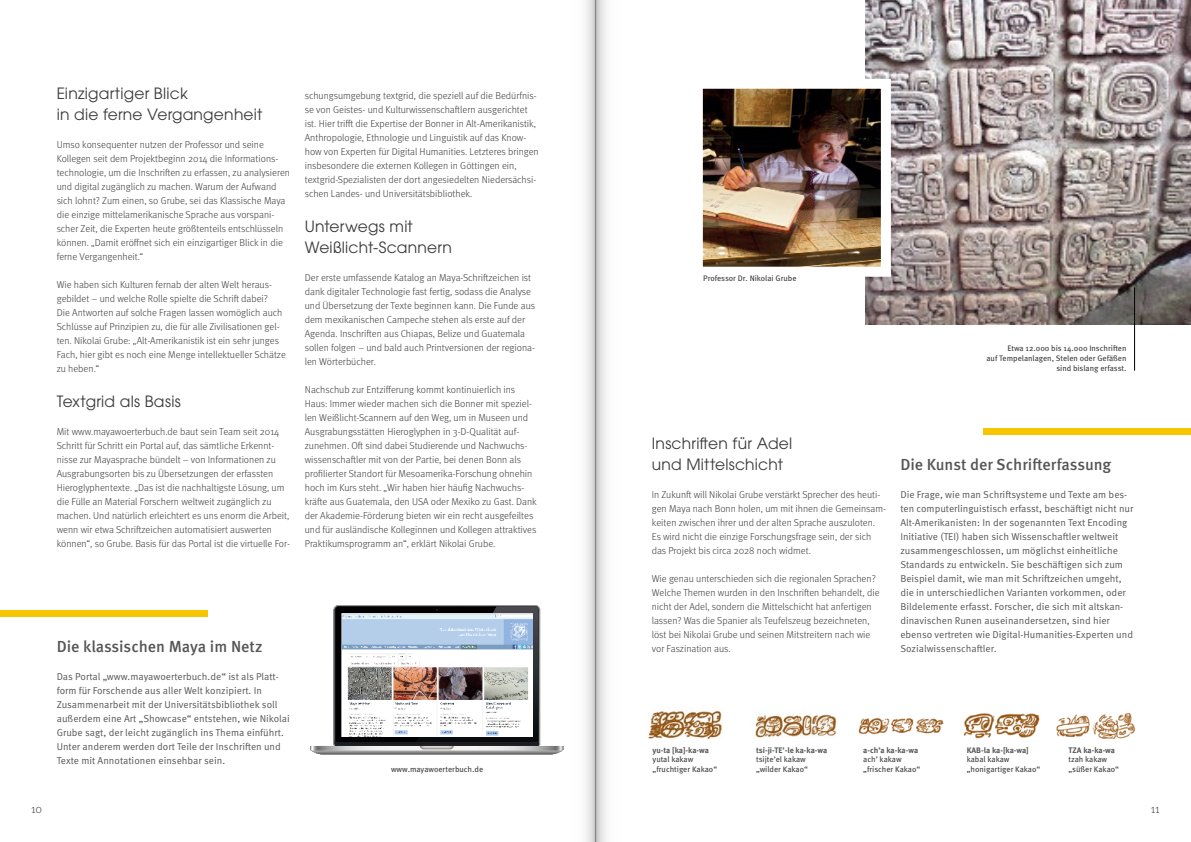
<style>
.page{position:relative;width:1191px;height:842px;background:#fff}
.page>*{position:absolute;margin:0;border:0;box-sizing:border-box;transform-origin:0 0}
.t1{font:500 16px "Meta Pro";letter-spacing:-.005em;color:#565656}
.t2{font:15.5px/21px "ITC Avant Garde Pro";letter-spacing:.015em;color:#3b3b3a}
.t3{font:300 12px "Meta Pro";color:#494948}
.t4{font:300 10px/14px "Meta Pro";color:#3b3b3a}
.t5{font:10px/14px "Meta Pro Norm";color:#565656}
.t6{font:8px/9.6px "Meta Pro";letter-spacing:-.005em;color:#3b3b3a}
.t7{font:700 8px "Meta Pro";letter-spacing:-.005em;color:#565656}
</style>
<div class="page">
<div style="left:0;top:610px;width:208px;height:6px;background:#f8c600"></div>
<div style="left:983px;top:428px;width:208px;height:6px;background:#f8c600"></div>
<img style="left:310px;top:605px;width:248px;height:150px">
<img style="left:341px;top:614px;width:191px;height:122px">
<img style="left:866px;top:0;width:325px;height:325px">
<img style="left:704px;top:90px;width:176px;height:176px">
<div style="left:693px;top:79px;width:198px;height:198px;border:10px solid #fff"></div>
<hr style="left:1134px;top:288px;width:1px;height:83px;background:#000">
<img style="left:648px;top:710px;width:74px;height:28px">
<img style="left:755px;top:714px;width:83px;height:24px">
<img style="left:858px;top:717px;width:86px;height:18px">
<img style="left:963px;top:713px;width:77px;height:26px">
<img style="left:1056px;top:713px;width:79px;height:25px">
<svg style="left:595px;top:0;width:12px;height:842px"></svg>
<svg style="left:558px;top:0;width:37px;height:842px"></svg>
<h2 class="t2" style="left:57px;top:83px;width:207px">Einzigartiger Blick<br>in die ferne Vergangenheit</h2>
<p class="t4" style="left:57px;top:137px;width:235px">Umso konsequenter nutzen der Professor und seine Kollegen seit dem Projektbeginn 2014 die Informations&shy;technologie, um die Inschriften zu erfassen, zu analysieren und digital zugänglich zu machen. Warum der Aufwand sich lohnt? Zum einen, so Grube, sei das Klassische Maya die einzige mittelamerikanische Sprache aus vorspani&shy;scher Zeit, die Experten heute größtenteils entschlüsseln können. „Damit eröffnet sich ein einzigartiger Blick in die ferne Vergangenheit.“</p>
<p class="t4" style="left:57px;top:277px;width:231px">Wie haben sich Kulturen fernab der alten Welt heraus&shy;gebildet – und welche Rolle spielte die Schrift dabei?<br>Die Antworten auf solche Fragen lassen womöglich auch Schlüsse auf Prinzipien zu, die für alle Zivilisationen gel&shy;ten. Nikolai Grube: „Alt-Amerikanistik ist ein sehr junges Fach, hier gibt es noch eine Menge intellektueller Schätze zu heben.“</p>
<h2 class="t2" style="left:57px;top:391px;width:126px">Textgrid als Basis</h2>
<p class="t4" style="left:57px;top:424px;width:235px">Mit www.mayawoerterbuch.de baut sein Team seit 2014<br>Schritt für Schritt ein Portal auf, das sämtliche Erkennt&shy;nisse zur Mayasprache bündelt – von Informationen zu Ausgrabungsorten bis zu Übersetzungen der erfassten Hieroglyphentexte. „Das ist die nachhaltigste Lösung, um die Fülle an Material Forschern weltweit zugänglich zu machen. Und natürlich erleichtert es uns enorm die Arbeit, wenn wir etwa Schriftzeichen automatisiert auswerten können“, so Grube. Basis für das Portal ist die virtuelle For-</p>
<p class="t4" style="left:305px;top:88px;width:235px">schungsumgebung textgrid, die speziell auf die Bedürfnis&shy;se von Geistes- und Kulturwissenschaftlern ausgerichtet ist. Hier trifft die Expertise der Bonner in Alt-Amerikanistik, Anthropologie, Ethnologie und Linguistik auf das Know&shy;how von Experten für Digital Humanities. Letzteres bringen insbesondere die externen Kollegen in Göttingen ein, textgrid-Spezialisten der dort angesiedelten Niedersächsi&shy;schen Landes- und Universitätsbibliothek.</p>
<h2 class="t2" style="left:305px;top:216px;width:148px">Unterwegs mit<br>Weißlicht-Scannern</h2>
<p class="t4" style="left:305px;top:270px;width:232px">Der erste umfassende Katalog an Maya-Schriftzeichen ist dank digitaler Technologie fast fertig, sodass die Analyse und Übersetzung der Texte beginnen kann. Die Funde aus dem mexikanischen Campeche stehen als erste auf der Agenda. Inschriften aus Chiapas, Belize und Guatemala sollen folgen – und bald auch Printversionen der regiona&shy;len Wörterbücher.</p>
<p class="t4" style="left:305px;top:382px;width:234px">Nachschub zur Entzifferung kommt kontinuierlich ins Haus: Immer wieder machen sich die Bonner mit speziel&shy;len Weißlicht-Scannern auf den Weg, um in Museen und Ausgrabungsstätten Hieroglyphen in 3-D-Qualität auf&shy;zunehmen. Oft sind dabei Studierende und Nachwuchs&shy;wissenschaftler mit von der Partie, bei denen Bonn als profilierter Standort für Mesoamerika-Forschung ohnehin hoch im Kurs steht. „Wir haben hier häufig Nachwuchs&shy;kräfte aus Guatemala, den USA oder Mexiko zu Gast. Dank der Akademie-Förderung bieten wir ein recht ausgefeiltes und für ausländische Kolleginnen und Kollegen attraktives Praktikumsprogramm an“, erklärt Nikolai Grube.</p>
<h1 class="t1" style="left:57px;top:634px;width:207px">Die klassischen Maya im Netz</h1>
<p class="t5" style="left:57px;top:669px;width:235px">Das Portal „www.mayawoerterbuch.de“ ist als Platt&shy;form für Forschende aus aller Welt konzipiert. In Zusammenarbeit mit der Universitätsbibliothek soll außerdem eine Art „Showcase“ entstehen, wie Nikolai Grube sagt, der leicht zugänglich ins Thema einführt.<br>Unter anderem werden dort Teile der Inschriften und Texte mit Annotationen einsehbar sein.</p>
<p class="t6" style="left:391px;top:764px;width:94px">www.mayawoerterbuch.de</p>
<p class="t6" style="left:703px;top:273px;width:95px">Professor Dr. Nikolai Grube</p>
<p class="t6" style="left:986px;top:343px;width:142px;text-align:right">Etwa 12.000 bis 14.000 Inschriften<br>auf Tempelanlagen, Stelen oder Gefäßen sind bislang erfasst.</p>
<h2 class="t2" style="left:652px;top:433px;width:142px">Inschriften für Adel und Mittelschicht</h2>
<p class="t4" style="left:652px;top:487px;width:236px">In Zukunft will Nikolai Grube verstärkt Sprecher des heuti&shy;gen Maya nach Bonn holen, um mit ihnen die Gemeinsam&shy;keiten zwischen ihrer und der alten Sprache auszuloten.<br>Es wird nicht die einzige Forschungsfrage sein, der sich das Projekt bis circa 2028 noch widmet.</p>
<p class="t4" style="left:652px;top:571px;width:229px">Wie genau unterschieden sich die regionalen Sprachen?<br>Welche Themen wurden in den Inschriften behandelt, die nicht der Adel, sondern die Mittelschicht hat anfertigen lassen? Was die Spanier als Teufelszeug bezeichneten, löst bei Nikolai Grube und seinen Mitstreitern nach wie vor Faszination aus.</p>
<h1 class="t1" style="left:900px;top:452px;width:212px">Die Kunst der Schrifterfassung</h1>
<p class="t5" style="left:900px;top:487px;width:234px">Die Frage, wie man Schriftsysteme und Texte am bes&shy;ten computerlinguistisch erfasst, beschäftigt nicht nur Alt-Amerikanisten: In der sogenannten Text Encoding Initiative (TEI) haben sich Wissenschaftler weltweit zusammengeschlossen, um möglichst einheitliche Standards zu entwickeln. Sie beschäftigen sich zum Beispiel damit, wie man mit Schriftzeichen umgeht, die in unterschiedlichen Varianten vorkommen, oder Bildelemente erfasst. Forscher, die sich mit altskan&shy;dinavischen Runen auseinandersetzen, sind hier ebenso vertreten wie Digital-Humanities-Experten und Sozialwissenschaftler.</p>
<p class="t7" style="left:652px;top:743px;width:58px">yu-ta [ka]-ka-wa</p>
<p class="t6" style="left:652px;top:754px;width:66px">yutal kakaw „fruchtiger Kakao“</p>
<p class="t7" style="left:756px;top:743px;width:73px">tsi-ji-TE’-le ka-ka-wa</p>
<p class="t6" style="left:756px;top:754px;width:53px">tsijte’el kakaw „wilder Kakao“</p>
<p class="t7" style="left:863px;top:743px;width:56px">a-ch’a ka-ka-wa</p>
<p class="t6" style="left:863px;top:754px;width:58px">ach’ kakaw „frischer Kakao“</p>
<p class="t7" style="left:966px;top:743px;width:64px">KAB-la ka-[ka-wa]</p>
<p class="t6" style="left:966px;top:754px;width:75px">kabal kakaw „honigartiger Kakao“</p>
<p class="t7" style="left:1068px;top:743px;width:48px">TZA ka-ka-wa</p>
<p class="t6" style="left:1068px;top:754px;width:52px">tzah kakaw „süßer Kakao“</p>
<p class="t3" style="left:31px;top:800px;width:12px">10</p>
<p class="t3" style="left:1150px;top:800px;width:11px">11</p>
</div>
